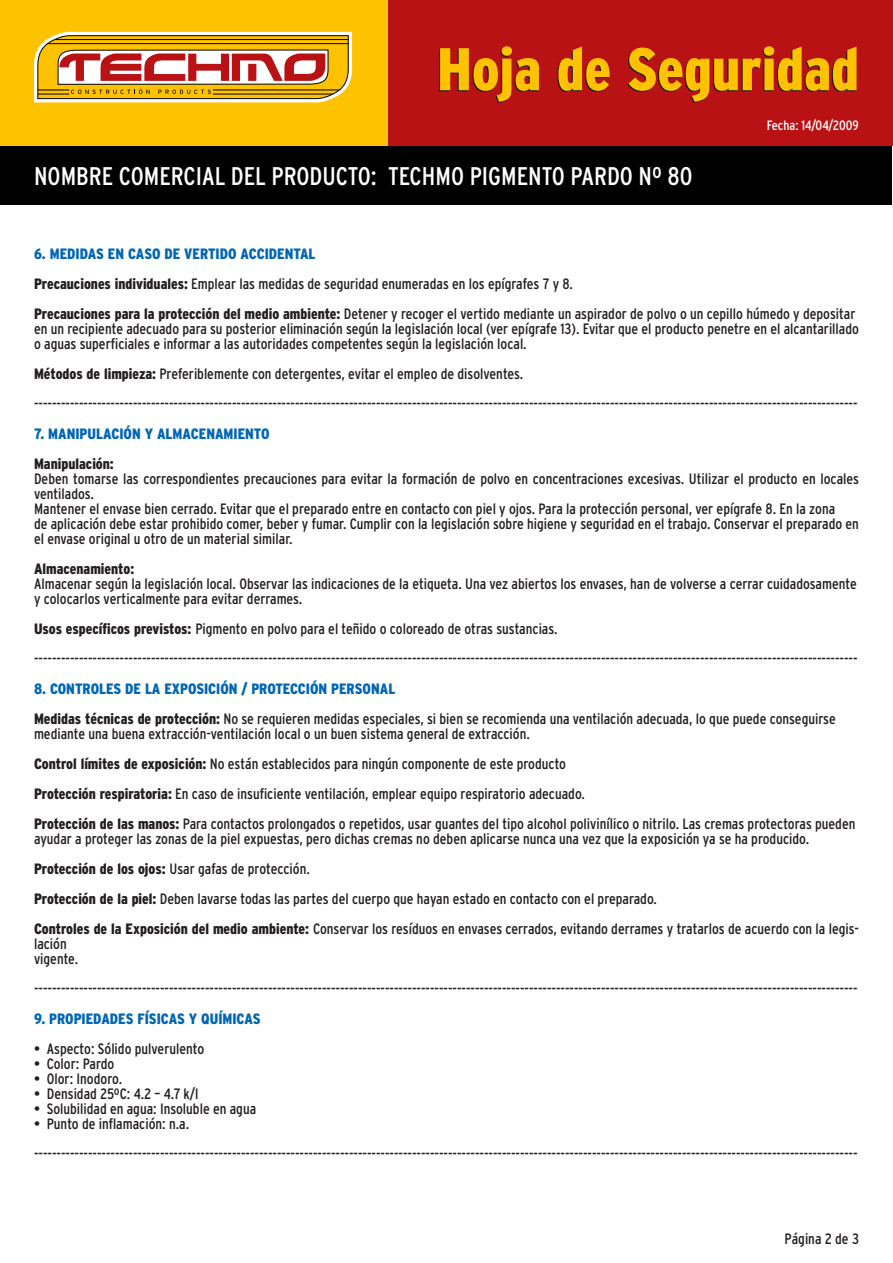
<style>
.page{position:relative;width:893px;height:1263px;background:#fff}
.page>*{position:absolute;margin:0;border:0;box-sizing:border-box;transform-origin:0 0}
.t1{font:900 condensed 60px "Interstate";color:#ffc200}
.t2{font:condensed 25.5px "Interstate";color:#fff}
.t3{font:condensed 15px/30px "Interstate";color:#231f20}
.t4{font:900 condensed 15px "Interstate";color:#0166b3}
.t5{font:900 condensed 15px "Interstate";color:#231f20}
.t6{font:condensed 13.5px "Interstate";color:#fff}
.s1{font-weight:900;color:#0166b3}
.s2{font-weight:900}
</style>
<div class="page">
<div style="left:0;top:104px;width:892px;height:101px;background:#000"></div>
<div style="left:0;top:0;width:892px;height:145px;background:#ffc200"></div>
<div style="left:388px;top:0;width:504px;height:145px;background:#b81214"></div>
<svg style="left:34px;top:31px;width:319px;height:72px"></svg>
<h1 class="t1" style="left:437px;top:36px;width:423px">Hoja de Seguridad</h1>
<h2 class="t2" style="left:34px;top:162px;width:660px">NOMBRE COMERCIAL DEL PRODUCTO: TECHMO PIGMENTO PARDO Nº 80</h2>
<p class="t6" style="left:767px;top:117px;width:94px">Fecha: 14/04/2009</p>
<p class="t3" style="left:34px;top:238px;width:823px"><span class="s1">6. Medidas en caso de vertido accidental<br></span><span class="s2">Precauciones individuales:</span> Emplear las medidas de seguridad enumeradas en los epígrafes 7 y 8.<br><span class="s2">Precauciones para la protección del medio ambiente:</span> Detener y recoger el vertido mediante un aspirador de polvo o un cepillo húmedo y depositar</p>
<p class="t3" style="left:34px;top:321px;width:826px;line-height:15px">en un recipiente adecuado para su posterior eliminación según la legislación local (ver epígrafe 13). Evitar que el producto penetre en el alcantarillado o aguas superficiales e informar a las autoridades competentes según la legislación local.</p>
<p class="t3" style="left:34px;top:358px;width:825px"><span class="s2">Métodos de limpieza:</span> Preferiblemente con detergentes, evitar el empleo de disolventes. ---------------------------------------------------------------------------------------------------------------------------------------------------------------------------------------</p>
<p class="t4" style="left:34px;top:425px;width:237px">7. Manipulación y almacenamiento</p>
<p class="t5" style="left:34px;top:455px;width:81px">Manipulación:</p>
<p class="t3" style="left:34px;top:471px;width:826px;line-height:15px">Deben tomarse las correspondientes precauciones para evitar la formación de polvo en concentraciones excesivas. Utilizar el producto en locales ventilados.<br>Mantener el envase bien cerrado. Evitar que el preparado entre en contacto con piel y ojos. Para la protección personal, ver epígrafe 8. En la zona<br>de aplicación debe estar prohibido comer, beber y fumar. Cumplir con la legislación sobre higiene y seguridad en el trabajo. Conservar el preparado en el envase original u otro de un material similar.</p>
<p class="t5" style="left:34px;top:560px;width:102px">Almacenamiento:</p>
<p class="t3" style="left:34px;top:576px;width:824px;line-height:15px">Almacenar según la legislación local. Observar las indicaciones de la etiqueta. Una vez abiertos los envases, han de volverse a cerrar cuidadosamente y colocarlos verticalmente para evitar derrames.</p>
<p class="t3" style="left:34px;top:613px;width:825px"><span class="s2">Usos específicos previstos:</span> Pigmento en polvo para el teñido o coloreado de otras sustancias. ---------------------------------------------------------------------------------------------------------------------------------------------------------------------------------------</p>
<p class="t3" style="left:34px;top:673px;width:803px"><span class="s1">8. Controles de la exposición / Protección personal<br></span><span class="s2">Medidas técnicas de protección:</span> No se requieren medidas especiales, si bien se recomienda una ventilación adecuada, lo que puede conseguirse</p>
<p class="t3" style="left:34px;top:718px;width:823px">mediante una buena extracción-ventilación local o un buen sistema general de extracción.<br><span class="s2">Control límites de exposición:</span> No están establecidos para ningún componente de este producto<br><span class="s2">Protección respiratoria:</span> En caso de insuficiente ventilación, emplear equipo respiratorio adecuado.<br><span class="s2">Protección de las manos:</span> Para contactos prolongados o repetidos, usar guantes del tipo alcohol polivinílico o nitrilo. Las cremas protectoras pueden</p>
<p class="t3" style="left:34px;top:823px;width:826px">ayudar a proteger las zonas de la piel expuestas, pero dichas cremas no deben aplicarse nunca una vez que la exposición ya se ha producido.<br><span class="s2">Protección de los ojos:</span> Usar gafas de protección.<br><span class="s2">Protección de la piel:</span> Deben lavarse todas las partes del cuerpo que hayan estado en contacto con el preparado.<br><span class="s2">Controles de la Exposición del medio ambiente:</span> Conservar los resíduos en envases cerrados, evitando derrames y tratarlos de acuerdo con la legis-</p>
<p class="t3" style="left:34px;top:936px;width:46px;line-height:15px">lación vigente.</p>
<p class="t3" style="left:34px;top:973px;width:825px">---------------------------------------------------------------------------------------------------------------------------------------------------------------------------------------</p>
<p class="t4" style="left:34px;top:1010px;width:228px">9. Propiedades físicas y químicas</p>
<p class="t3" style="left:34px;top:1033px;width:172px">• Aspecto: Sólido pulverulento</p>
<p class="t3" style="left:34px;top:1048px;width:82px">• Color: Pardo</p>
<p class="t3" style="left:34px;top:1063px;width:90px">• Olor: Inodoro.</p>
<p class="t3" style="left:34px;top:1078px;width:166px">• Densidad 25ºC: 4.2 – 4.7 k/l</p>
<p class="t3" style="left:34px;top:1093px;width:224px">• Solubilidad en agua: Insoluble en agua</p>
<p class="t3" style="left:34px;top:1108px;width:825px">• Punto de inflamación: n.a. ---------------------------------------------------------------------------------------------------------------------------------------------------------------------------------------</p>
<p class="t3" style="left:785px;top:1224px;width:76px">Página 2 de 3</p>
</div>
